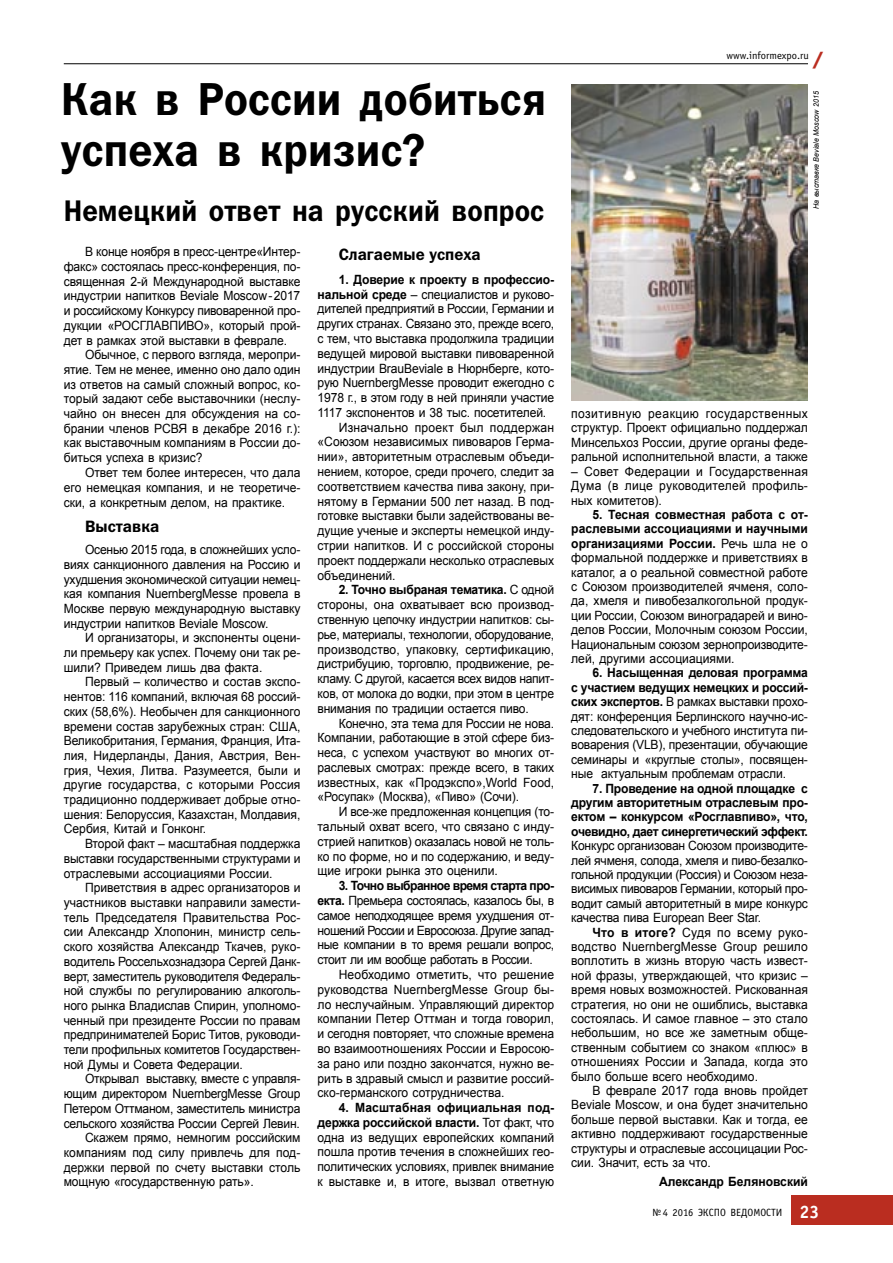
<style>
.page{position:relative;width:893px;height:1263px;background:#fff}
.page>*{position:absolute;margin:0;border:0;box-sizing:border-box;transform-origin:0 0}
.Заголовок_статьи_Frunklin_Demi{font:46.5px/51px "Franklin Gothic Demi C";letter-spacing:.005em;color:#000;scale:.9 1}
.Заголовок_статьи_Frunklin_Demi-2{font:30px "Franklin Gothic Demi C";letter-spacing:.005em;color:#000;scale:.9 1}
.Page_Number{font:700 18px "Officina Sans C";color:#fff}
.t1{font:700 18px "Futuris XC";color:#ba2d20;scale:1.2 1}
.Основной_текст_PragmC{font:16.5px "Franklin Gothic Demi C";color:#000;scale:.95 1}
.Основной_текст_PragmC-2{font:12.75px/14.7px "Arial";letter-spacing:-.01em;color:#000;text-align:justify;scale:.95 1}
.Основной_текст_PragmC-3{font:700 12.75px "Arial";color:#000;scale:.95 1}
.Колонтитул{font:10.5px "Officina Sans C";color:#000}
.Рубрика{font:10.5px "Officina Sans C";color:#000}
.Основной_текст_PragmC-4{font:italic 7.5px "Arial";color:#000;scale:.95 1}
.s1{font-weight:700}
</style>
<div class="page">
<div style="left:791px;top:1195px;width:102px;height:30px;background:#ba2d20"></div>
<hr style="left:64px;top:63px;width:744px;height:1px;background:#000">
<img style="left:571px;top:85px;width:237px;height:315px">
<p class="Заголовок_статьи_Frunklin_Demi" style="left:61px;top:73px;width:540px">Как в России добиться успеха в кризис?</p>
<p class="Заголовок_статьи_Frunklin_Demi-2" style="left:64px;top:194px;width:535px">Немецкий ответ на русский вопрос</p>
<p class="Основной_текст_PragmC-2" style="left:64px;top:245px;width:251px;text-indent:21px">В конце ноября в пресс-центре«Интер&shy;факс» состоялась пресс-конференция, по&shy;священная 2-й Международной выставке индустрии напитков Beviale Moscow - 2017 и российскому Конкурсу пивоваренной про&shy;дукции «РОСГЛАВПИВО», который прой&shy;дет в рамках этой выставки в феврале.</p>
<p class="Основной_текст_PragmC-2" style="left:64px;top:348px;width:251px;text-indent:21px">Обычное, с первого взгляда, меропри&shy;ятие. Тем не менее, именно оно дало один из ответов на самый сложный вопрос, ко&shy;торый задают себе выставочники (неслу&shy;чайно он внесен для обсуждения на со&shy;брании членов РСВЯ в декабре 2016 г.): как выставочным компаниям в России до&shy;биться успеха в кризис?</p>
<p class="Основной_текст_PragmC-2" style="left:64px;top:465px;width:251px;text-indent:21px">Ответ тем более интересен, что дала его немецкая компания, и не теоретиче&shy;ски, а конкретным делом, на практике.</p>
<p class="Основной_текст_PragmC" style="left:85px;top:517px;width:80px">Выставка</p>
<p class="Основной_текст_PragmC-2" style="left:64px;top:542px;width:251px;text-indent:21px">Осенью 2015 года, в сложнейших усло&shy;виях санкционного давления на Россию и ухудшения экономической ситуации немец&shy;кая компания NuernbergMesse провела в Москве первую международную выставку индустрии напитков Beviale Moscow.</p>
<p class="Основной_текст_PragmC-2" style="left:64px;top:631px;width:251px;text-indent:21px">И организаторы, и экспоненты оцени&shy;ли премьеру как успех. Почему они так ре&shy;шили? Приведем лишь два факта.</p>
<p class="Основной_текст_PragmC-2" style="left:64px;top:675px;width:251px;text-indent:21px">Первый – количество и состав экспо&shy;нентов: 116 компаний, включая 68 россий&shy;ских (58,6%). Необычен для санкционного времени состав зарубежных стран: США, Великобритания, Германия, Франция, Ита&shy;лия, Нидерланды, Дания, Австрия, Вен&shy;грия, Чехия, Литва. Разумеется, были и другие государства, с которыми Россия традиционно поддерживает добрые отно&shy;шения: Белоруссия, Казахстан, Молдавия, Сербия, Китай и Гонконг.</p>
<p class="Основной_текст_PragmC-2" style="left:64px;top:836px;width:251px;text-indent:21px">Второй факт – масштабная поддержка выставки государственными структурами и отраслевыми ассоциациями России.</p>
<p class="Основной_текст_PragmC-2" style="left:64px;top:880px;width:251px;text-indent:21px">Приветствия в адрес организаторов и участников выставки направили замести&shy;тель Председателя Правительства Рос&shy;сии Александр Хлопонин, министр сель&shy;ского хозяйства Александр Ткачев, руко&shy;водитель Россельхознадзора Сергей Данк&shy;верт, заместитель руководителя Федераль&shy;ной службы по регулированию алкоголь&shy;ного рынка Владислав Спирин, уполномо&shy;ченный при президенте России по правам предпринимателей Борис Титов, руководи&shy;тели профильных комитетов Государствен&shy;ной Думы и Совета Федерации.</p>
<p class="Основной_текст_PragmC-2" style="left:64px;top:1072px;width:251px;text-indent:21px">Открывал выставку, вместе с управля&shy;ющим директором NuernbergMesse Group Петером Оттманом, заместитель министра сельского хозяйства России Сергей Левин.</p>
<p class="Основной_текст_PragmC-2" style="left:64px;top:1130px;width:251px;text-indent:21px">Скажем прямо, немногим российским компаниям под силу привлечь для под&shy;держки первой по счету выставки столь мощную «государственную рать».</p>
<p class="Основной_текст_PragmC" style="left:339px;top:245px;width:151px">Слагаемые успеха</p>
<p class="Основной_текст_PragmC-2" style="left:317px;top:272px;width:251px;text-indent:21px"><span class="s1">1. Доверие к проекту в профессио&shy;нальной среде</span> – специалистов и руково&shy;дителей предприятий в России, Германии и других странах. Связано это, прежде всего, с тем, что выставка продолжила традиции ведущей мировой выставки пивоваренной индустрии BrauBeviale в Нюрнберге, кото&shy;рую NuernbergMesse проводит ежегодно с 1978 г., в этом году в ней приняли участие 1117 экспонентов и 38 тыс. посетителей.</p>
<p class="Основной_текст_PragmC-2" style="left:317px;top:420px;width:251px;text-indent:21px">Изначально проект был поддержан «Союзом независимых пивоваров Герма&shy;нии», авторитетным отраслевым объеди&shy;нением, которое, среди прочего, следит за соответствием качества пива закону, при&shy;нятому в Германии 500 лет назад. В под&shy;готовке выставки были задействованы ве&shy;дущие ученые и эксперты немецкой инду&shy;стрии напитков. И с российской стороны проект поддержали несколько отраслевых объединений.</p>
<p class="Основной_текст_PragmC-2" style="left:317px;top:583px;width:251px;text-indent:21px"><span class="s1">2. Точно выбраная тематика.</span> С одной стороны, она охватывает всю производ&shy;ственную цепочку индустрии напитков: сы&shy;рье, материалы, технологии, оборудование, производство, упаковку, сертификацию, дистрибуцию, торговлю, продвижение, ре&shy;кламу. С другой, касается всех видов напит&shy;ков, от молока до водки, при этом в центре внимания по традиции остается пиво.</p>
<p class="Основной_текст_PragmC-2" style="left:317px;top:716px;width:251px;text-indent:21px">Конечно, эта тема для России не нова.<br>Компании, работающие в этой сфере биз&shy;неса, с успехом участвуют во многих от&shy;раслевых смотрах: прежде всего, в таких известных, как «Продэкспо»,World Food, «Росупак» (Москва), «Пиво» (Сочи).</p>
<p class="Основной_текст_PragmC-2" style="left:317px;top:804px;width:251px;text-indent:21px">И все-же предложенная концепция (то&shy;тальный охват всего, что связано с инду&shy;стрией напитков) оказалась новой не толь&shy;ко по форме, но и по содержанию, и веду&shy;щие игроки рынка это оценили.</p>
<p class="Основной_текст_PragmC-2" style="left:317px;top:878px;width:251px;text-indent:21px"><span class="s1">3. Точно выбранное время старта про&shy;екта.</span> Премьера состоялась, казалось бы, в самое неподходящее время ухудшения от&shy;ношений России и Евросоюза. Другие запад&shy;ные компании в то время решали вопрос, стоит ли им вообще работать в России.</p>
<p class="Основной_текст_PragmC-2" style="left:317px;top:967px;width:251px;text-indent:21px">Необходимо отметить, что решение руководства NuernbergMesse Group бы&shy;ло неслучайным. Управляющий директор компании Петер Оттман и тогда говорил, и сегодня повторяет, что сложные времена во взаимоотношениях России и Евросою&shy;за рано или поздно закончатся, нужно ве&shy;рить в здравый смысл и развитие россий&shy;ско-германского сотрудничества.</p>
<p class="Основной_текст_PragmC-2" style="left:317px;top:1100px;width:251px;text-indent:21px"><span class="s1">4. Масштабная официальная под&shy;держка российской власти.</span> Тот факт, что одна из ведущих европейских компаний пошла против течения в сложнейших гео&shy;политических условиях, привлек внимание к выставке и, в итоге, вызвал ответную</p>
<p class="Рубрика" style="left:726px;top:50px;width:84px">www.informexpo.ru</p>
<p class="t1" style="left:812px;top:49px;width:11px">/</p>
<p class="Основной_текст_PragmC-4" style="left:811px;top:209px;width:126px;rotate:-90deg">На выставке Beviale Moscow 2015</p>
<p class="Основной_текст_PragmC-2" style="left:571px;top:406px;width:251px">позитивную реакцию государственных структур. Проект официально поддержал Минсельхоз России, другие органы феде&shy;ральной исполнительной власти, а также</p>
<p class="Основной_текст_PragmC-2" style="left:571px;top:464px;width:251px">– Совет Федерации и Государственная Дума (в лице руководителей профиль&shy;ных комитетов).</p>
<p class="Основной_текст_PragmC-2" style="left:571px;top:507px;width:251px;text-indent:21px"><span class="s1">5. Тесная совместная работа с от&shy;раслевыми ассоциациями и научными организациями России.</span> Речь шла не о формальной поддержке и приветствиях в каталог, а о реальной совместной работе с Союзом производителей ячменя, соло&shy;да, хмеля и пивобезалкогольной продук&shy;ции России, Союзом виноградарей и вино&shy;делов России, Молочным союзом России, Национальным союзом зернопроизводите&shy;лей, другими ассоциациями.</p>
<p class="Основной_текст_PragmC-2" style="left:571px;top:666px;width:251px;text-indent:21px"><span class="s1">6. Насыщенная деловая программа с участием ведущих немецких и россий&shy;ских экспертов.</span> В рамках выставки прохо&shy;дят: конференция Берлинского научно-ис&shy;следовательского и учебного института пи&shy;воварения (VLB), презентации, обучающие семинары и «круглые столы», посвящен&shy;ные актуальным проблемам отрасли.</p>
<p class="Основной_текст_PragmC-2" style="left:571px;top:781px;width:251px;text-indent:21px"><span class="s1">7. Проведение на одной площадке с другим авторитетным отраслевым про&shy;ектом – конкурсом «Росглавпиво», что, очевидно, дает синергетический эффект.<br></span>Конкурс организован Союзом производите&shy;лей ячменя, солода, хмеля и пиво-безалко&shy;гольной продукции (Россия) и Союзом неза&shy;висимых пивоваров Германии, который про&shy;водит самый авторитетный в мире конкурс качества пива European Beer Star.</p>
<p class="Основной_текст_PragmC-2" style="left:571px;top:925px;width:251px;text-indent:21px"><span class="s1">Что в итоге?</span> Судя по всему руко&shy;водство NuernbergMesse Group решило воплотить в жизнь вторую часть извест&shy;ной фразы, утверждающей, что кризис – время новых возможностей. Рискованная стратегия, но они не ошиблись, выставка состоялась. И самое главное – это стало небольшим, но все же заметным обще&shy;ственным событием со знаком «плюс» в отношениях России и Запада, когда это было больше всего необходимо.</p>
<p class="Основной_текст_PragmC-2" style="left:571px;top:1083px;width:251px;text-indent:21px">В феврале 2017 года вновь пройдет Beviale Moscow, и она будет значительно больше первой выставки. Как и тогда, ее активно поддерживают государственные структуры и отраслевые ассоцицации Рос&shy;сии. Значит, есть за что.</p>
<p class="Основной_текст_PragmC-3" style="left:659px;top:1173px;width:158px">Александр Беляновский</p>
<p class="Колонтитул" style="left:653px;top:1207px;width:131px">№4 2016 ЭКСПО ВЕДОМОСТИ</p>
<p class="Page_Number" style="left:799px;top:1201px;width:22px">23</p>
</div>
